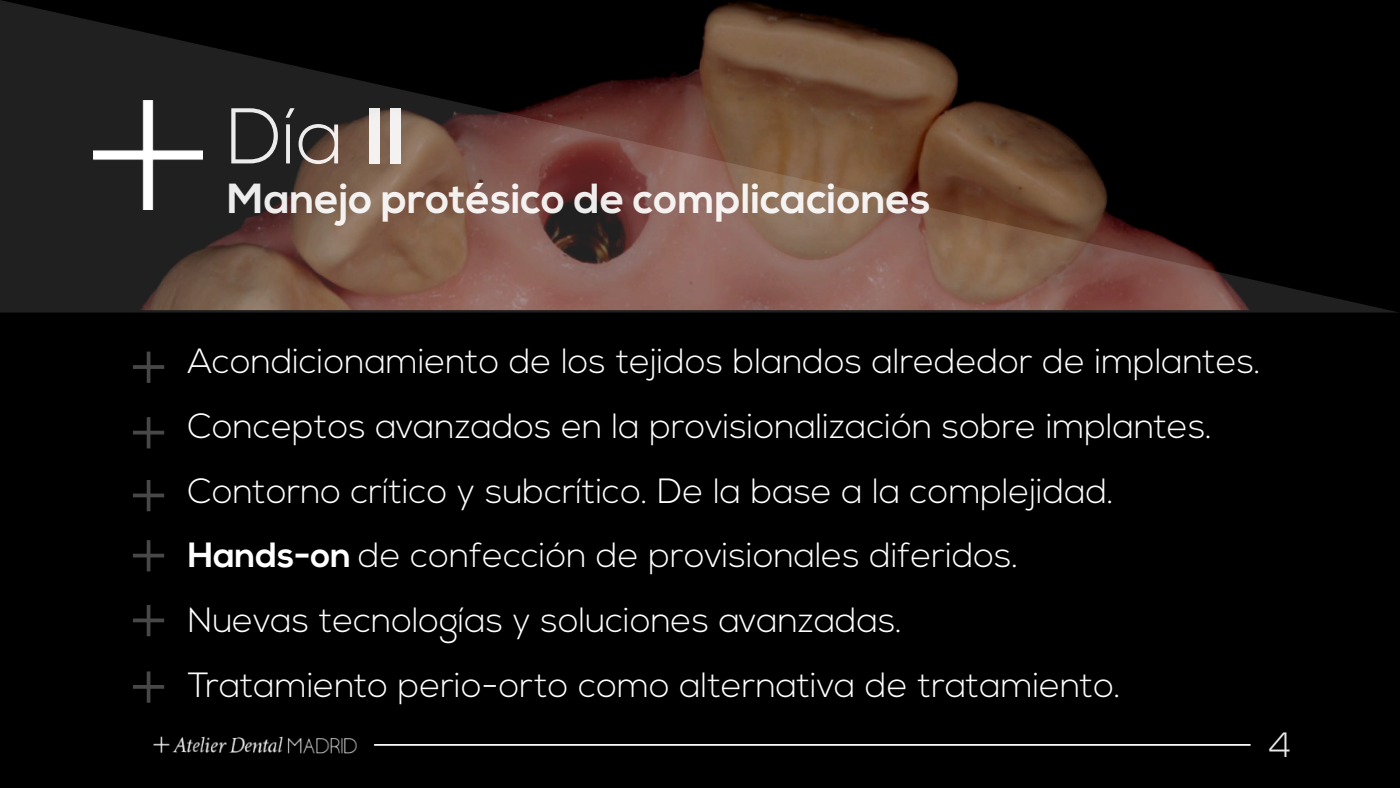
<style>
.page{position:relative;width:1400px;height:788px;background:#000}
.page>*{position:absolute;margin:0;border:0;box-sizing:border-box;transform-origin:0 0}
.t1{font:300 78.75px "Nexa";color:rgb(79 79 79/.92)}
.t2{font:300 78.75px "Nexa";color:rgb(255 255 255/.92)}
.t3{font:700 42px "Nexa";color:rgb(255 255 255/.92)}
.t4{font:300 35px "Nexa";color:#fff}
.t5{font:300 35px "Nexa";color:rgb(255 255 255/.92)}
.s1{font-weight:700}
</style>
<div class="page">
<svg style="left:0;top:0;width:1396px;height:312px"></svg>
<hr style="left:375px;top:744px;width:875px;height:1px;background:#fff">
<img style="left:93px;top:101px;width:110px;height:108px">
<img style="left:153px;top:736px;width:204px;height:18px">
<p class="t2" style="left:227px;top:90px;width:181px">Día <span class="s1">II</span></p>
<p class="t3" style="left:227px;top:173px;width:705px">Manejo protésico de complicaciones</p>
<p class="t1" style="left:129px;top:320px;width:41px">+</p>
<p class="t1" style="left:129px;top:385px;width:41px">+</p>
<p class="t1" style="left:129px;top:448px;width:41px">+</p>
<p class="t1" style="left:129px;top:508px;width:41px">+</p>
<p class="t1" style="left:129px;top:573px;width:41px">+</p>
<p class="t1" style="left:129px;top:640px;width:41px">+</p>
<p class="t4" style="left:188px;top:340px;width:1075px">Acondicionamiento de los tejidos blandos alrededor de implantes.</p>
<p class="t4" style="left:188px;top:405px;width:1026px">Conceptos avanzados en la provisionalización sobre implantes.</p>
<p class="t4" style="left:188px;top:469px;width:928px">Contorno crítico y subcrítico. De la base a la complejidad.</p>
<p class="t4" style="left:188px;top:534px;width:832px"><span class="s1">Hands-on</span> de confección de provisionales diferidos.</p>
<p class="t4" style="left:188px;top:599px;width:716px">Nuevas tecnologías y soluciones avanzadas.</p>
<p class="t4" style="left:188px;top:664px;width:934px">Tratamiento perio-orto como alternativa de tratamiento.</p>
<p class="t5" style="left:1269px;top:724px;width:24px">4</p>
</div>
